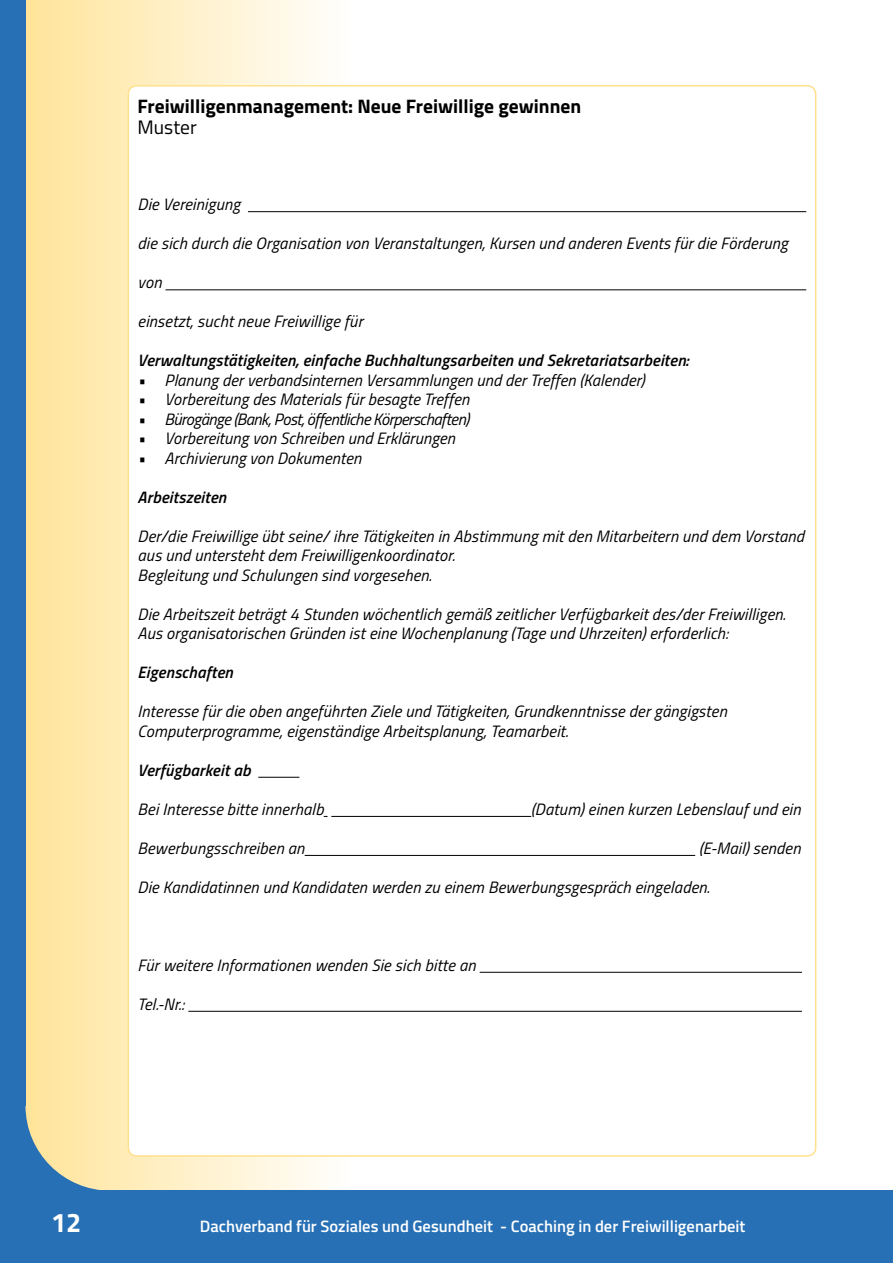
<style>
.page{position:relative;width:893px;height:1263px;background:#fff}
.page>*{position:absolute;margin:0;border:0;box-sizing:border-box;transform-origin:0 0}
.t1{font:700 27px "Titillium";color:#fff}
.t2{font:700 19.5px "Titillium";color:#000}
.t3{font:19.5px "Titillium";color:#000}
.t4{font:italic 16.5px/19.5px "Titillium";letter-spacing:.01em;color:#000}
.t5{font:italic 600 16.5px "Titillium";letter-spacing:.01em;color:#000}
.t6{font:600 16.5px "Titillium";color:#fff}
.t7{font:italic 16.5px "Titillium";letter-spacing:-.03em;color:#000}
</style>
<div class="page">
<div style="left:0;top:0;width:350px;height:1263px;background:linear-gradient(to right,#ffe291,#fafbfa)"></div>
<div style="left:0;top:0;width:26px;height:1106px;background:#2770b5"></div>
<div style="left:0;top:1191px;width:893px;height:72px;background:#2770b5"></div>
<svg style="left:0;top:1106px;width:111px;height:85px;background:#a9b8ad"></svg>
<div style="left:128px;top:86px;width:688px;height:1070px;background:#fff;border-radius:9px"></div>
<hr style="left:248px;top:211px;width:558px;height:1px;background:#000">
<hr style="left:165px;top:290px;width:641px;height:1px;background:#000">
<hr style="left:258px;top:777px;width:41px;height:1px;background:#000">
<hr style="left:331px;top:816px;width:200px;height:1px;background:#000">
<hr style="left:305px;top:855px;width:390px;height:1px;background:#000">
<hr style="left:480px;top:972px;width:322px;height:1px;background:#000">
<hr style="left:188px;top:1011px;width:614px;height:1px;background:#000">
<p class="t2" style="left:138px;top:91px;width:445px">Freiwilligenmanagement: Neue Freiwillige gewinnen</p>
<p class="t3" style="left:138px;top:113px;width:61px">Muster</p>
<p class="t4" style="left:138px;top:194px;width:104px">Die Vereinigung</p>
<p class="t4" style="left:138px;top:233px;width:652px">die sich durch die Organisation von Veranstaltungen, Kursen und anderen Events für die Förderung</p>
<p class="t4" style="left:138px;top:272px;width:25px">von</p>
<p class="t4" style="left:138px;top:311px;width:227px">einsetzt, sucht neue Freiwillige für</p>
<p class="t5" style="left:138px;top:348px;width:552px">Verwaltungstätigkeiten, einfache Buchhaltungsarbeiten und Sekretariatsarbeiten:</p>
<p class="t4" style="left:138px;top:369px;width:509px">• Planung der verbandsinternen Versammlungen und der Treffen (Kalender)</p>
<p class="t4" style="left:138px;top:389px;width:333px">• Vorbereitung des Materials für besagte Treffen</p>
<p class="t7" style="left:138px;top:407px;width:333px">• Bürogänge (Bank, Post, öffentliche Körperschaften)</p>
<p class="t4" style="left:138px;top:428px;width:319px">• Vorbereitung von Schreiben und Erklärungen</p>
<p class="t4" style="left:138px;top:447px;width:225px">• Archivierung von Dokumenten</p>
<p class="t5" style="left:138px;top:484px;width:90px">Arbeitszeiten</p>
<p class="t4" style="left:138px;top:525px;width:668px">Der/die Freiwillige übt seine/ ihre Tätigkeiten in Abstimmung mit den Mitarbeitern und dem Vorstand aus und untersteht dem Freiwilligenkoordinator.<br>Begleitung und Schulungen sind vorgesehen.</p>
<p class="t4" style="left:138px;top:603px;width:649px">Die Arbeitszeit beträgt 4 Stunden wöchentlich gemäß zeitlicher Verfügbarkeit des/der Freiwilligen.<br>Aus organisatorischen Gründen ist eine Wochenplanung (Tage und Uhrzeiten) erforderlich:</p>
<p class="t5" style="left:138px;top:660px;width:97px">Eigenschaften</p>
<p class="t4" style="left:138px;top:701px;width:591px">Interesse für die oben angeführten Ziele und Tätigkeiten, Grundkenntnisse der gängigsten<br>Computerprogramme, eigenständige Arbeitsplanung, Teamarbeit.</p>
<p class="t5" style="left:138px;top:757px;width:114px">Verfügbarkeit ab</p>
<p class="t4" style="left:138px;top:798px;width:187px">Bei Interesse bitte innerhalb</p>
<p class="t4" style="left:531px;top:798px;width:271px">(Datum) einen kurzen Lebenslauf und ein</p>
<p class="t4" style="left:138px;top:837px;width:168px">Bewerbungsschreiben an</p>
<p class="t4" style="left:699px;top:837px;width:103px">(E-Mail) senden</p>
<p class="t4" style="left:138px;top:876px;width:574px">Die Kandidatinnen und Kandidaten werden zu einem Bewerbungsgespräch eingeladen.</p>
<p class="t4" style="left:138px;top:954px;width:340px">Für weitere Informationen wenden Sie sich bitte an</p>
<p class="t4" style="left:138px;top:993px;width:48px">Tel.-Nr.:</p>
<h1 class="t1" style="left:51px;top:1202px;width:32px">12</h1>
<p class="t6" style="left:200px;top:1214px;width:547px">Dachverband für Soziales und Gesundheit - Coaching in der Freiwilligenarbeit</p>
</div>
